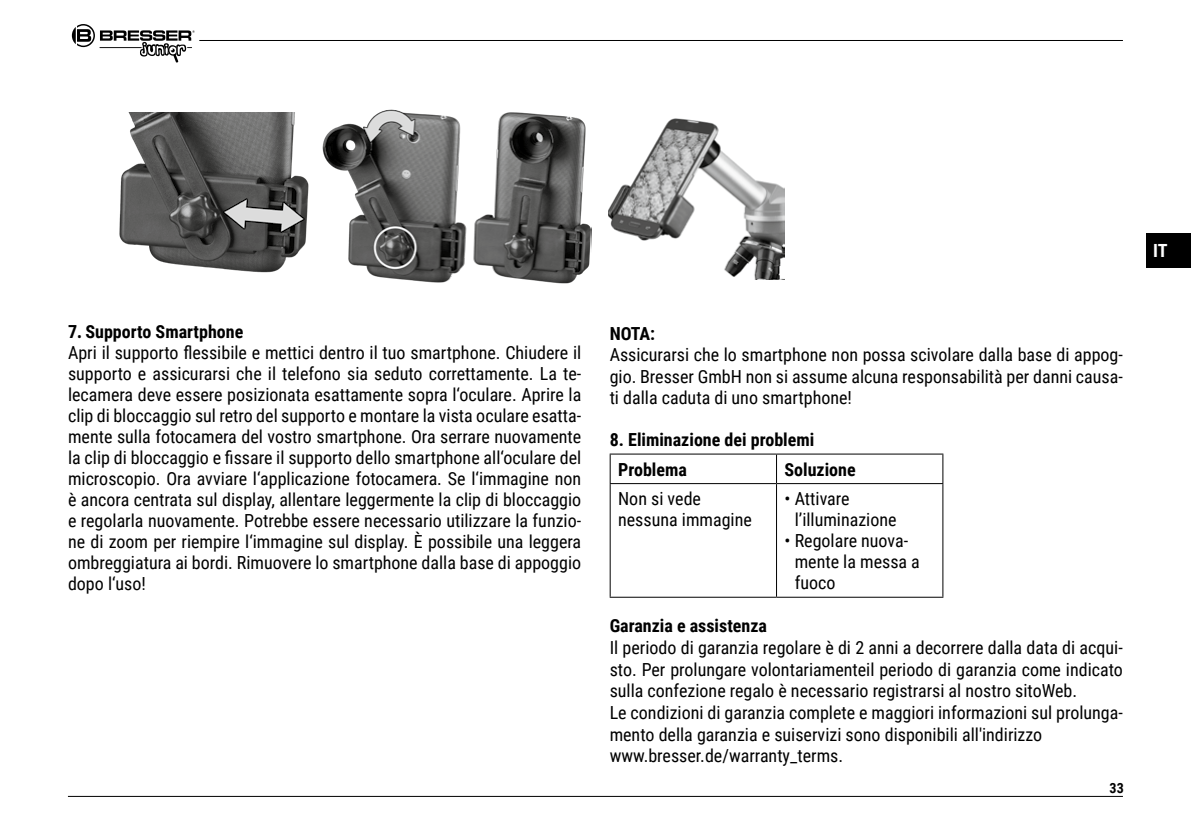
<style>
.page{position:relative;width:1191px;height:840px;background:#fff}
.page>*{position:absolute;margin:0;border:0;box-sizing:border-box;transform-origin:0 0}
.t1{font:700 18.2px "Roboto Condensed";color:#fff}
.t2{font:18px/21px "Roboto Condensed";color:#000}
.t3{font:700 18px/30px "Roboto Condensed";color:#000}
.t4{font:700 14px "Roboto Condensed";color:#000}
.s1{font-family:"Noto Sans";font-weight:700;font-stretch:condensed}
.s2{font-weight:700}
</style>
<div class="page">
<hr style="left:68px;top:795px;width:1055px;height:1px;background:#000">
<hr style="left:199px;top:40px;width:924px;height:1px;background:#000">
<svg style="left:72px;top:24px;width:123px;height:38px"></svg>
<img style="left:119px;top:112px;width:190px;height:161px">
<img style="left:322px;top:109px;width:269px;height:175px">
<img style="left:608px;top:118px;width:176px;height:161px">
<div style="left:1146px;top:233px;width:45px;height:35px;background:#000"></div>
<hr style="left:609px;top:453px;width:167px;height:1px;background:#000">
<svg style="left:609px;top:454px;width:1px;height:29px"></svg>
<hr style="left:776px;top:453px;width:167px;height:1px;background:#000">
<svg style="left:776px;top:454px;width:1px;height:29px"></svg>
<svg style="left:942px;top:454px;width:1px;height:29px"></svg>
<hr style="left:609px;top:483px;width:167px;height:1px;background:#000">
<hr style="left:609px;top:484px;width:1px;height:112px;background:#000">
<hr style="left:776px;top:483px;width:167px;height:1px;background:#000">
<hr style="left:776px;top:484px;width:1px;height:112px;background:#000">
<hr style="left:942px;top:484px;width:1px;height:112px;background:#000">
<hr style="left:609px;top:596px;width:167px;height:1px;background:#000">
<hr style="left:776px;top:596px;width:167px;height:1px;background:#000">
<p class="t2" style="left:68px;top:320px;width:515px"><span class="s1">7.</span> <span class="s2">Supporto Smartphone<br></span>Apri il supporto flessibile e mettici dentro il tuo smartphone. Chiudere il supporto e assicurarsi che il telefono sia seduto correttamente. La te&shy;lecamera deve essere posizionata esattamente sopra l‘oculare. Aprire la clip di bloccaggio sul retro del supporto e montare la vista oculare esatta&shy;mente sulla fotocamera del vostro smartphone. Ora serrare nuovamente la clip di bloccaggio e fissare il supporto dello smartphone all‘oculare del microscopio. Ora avviare l‘applicazione fotocamera. Se l‘immagine non è ancora centrata sul display, allentare leggermente la clip di bloccaggio e regolarla nuovamente. Potrebbe essere necessario utilizzare la funzio&shy;ne di zoom per riempire l‘immagine sul display. È possibile una leggera ombreggiatura ai bordi. Rimuovere lo smartphone dalla base di appoggio dopo l‘uso!</p>
<p class="t3" style="left:609px;top:318px;width:47px">NOTA:</p>
<p class="t2" style="left:609px;top:344px;width:515px;text-align:justify">Assicurarsi che lo smartphone non possa scivolare dalla base di appog&shy;gio. Bresser GmbH non si assume alcuna responsabilità per danni causa&shy;ti dalla caduta di uno smartphone!</p>
<p class="t3" style="left:618px;top:423px;width:198px;text-indent:-8px">8. Eliminazione dei problemi<br>Problema</p>
<p class="t3" style="left:784px;top:453px;width:73px">Soluzione</p>
<p class="t2" style="left:618px;top:487px;width:135px">Non si vede nessuna immagine</p>
<p class="t2" style="left:794px;top:487px;width:103px;text-indent:-10px">• Attivare l’illuminazione</p>
<p class="t2" style="left:794px;top:529px;width:127px;text-indent:-10px">• Regolare nuova&shy;mente la messa a fuoco</p>
<p class="t3" style="left:609px;top:610px;width:159px">Garanzia e assistenza</p>
<p class="t2" style="left:609px;top:635px;width:515px;line-height:21.6px">Il periodo di garanzia regolare è di 2 anni a decorrere dalla data di acqui&shy;sto. Per prolungare volontariamenteil periodo di garanzia come indicato sulla confezione regalo è necessario registrarsi al nostro sitoWeb.<br>Le condizioni di garanzia complete e maggiori informazioni sul prolunga&shy;mento della garanzia e suiservizi sono disponibili all'indirizzo www.bresser.de/warranty_terms.</p>
<p class="t4" style="left:1109px;top:778px;width:16px">33</p>
<p class="t1" style="left:1153px;top:238px;width:16px">IT</p>
</div>
